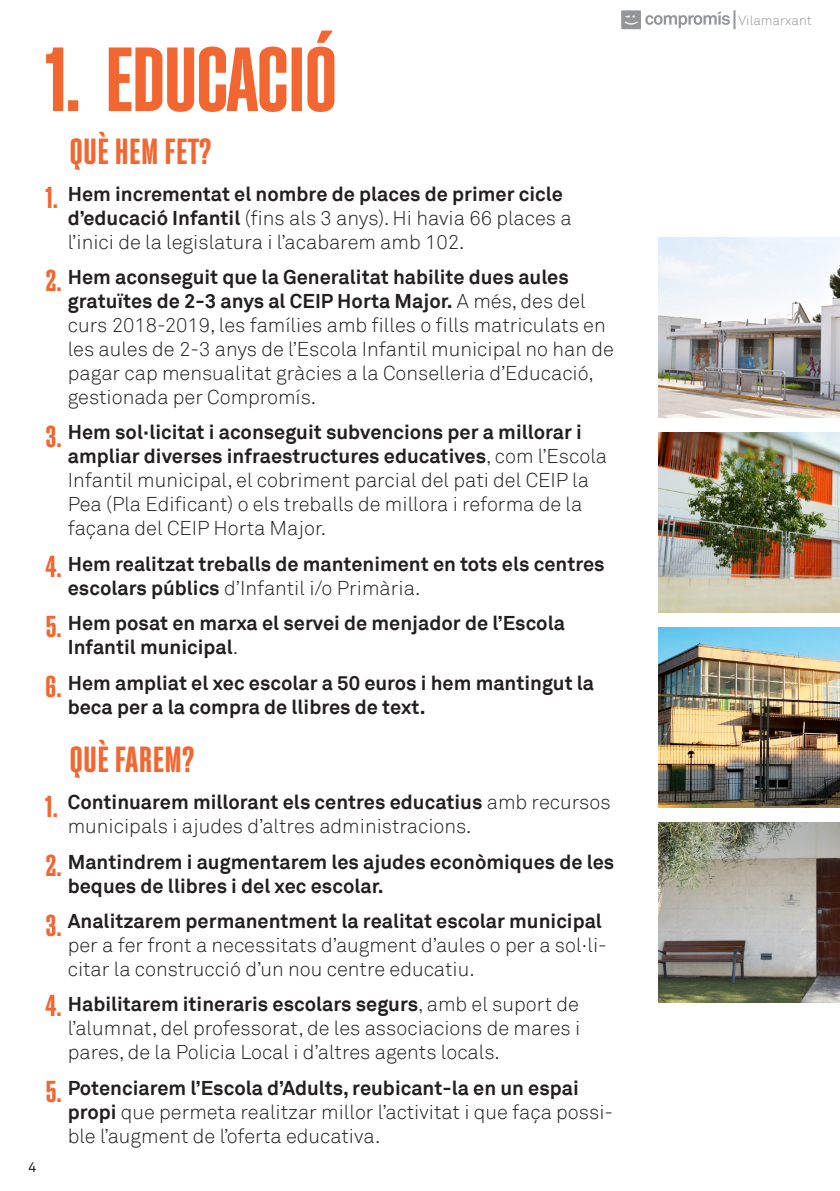
<style>
.page{position:relative;width:840px;height:1191px;background:#fff}
.page>*{position:absolute;margin:0;border:0;box-sizing:border-box;transform-origin:0 0}
.t1{font:600 condensed 90px "Fixture";letter-spacing:-.03em;color:#f26631}
.t2{font:600 condensed 36px "Fixture";color:#f26631}
.t3{font:600 condensed 30px/60px "Fixture";color:#f26631;text-align:justify}
.t4{font:300 20px/24px "Akkurat";color:#231f20}
.t5{font:700 20px/24px "Akkurat";color:#231f20}
.t6{font:14px "Akkurat Pro";color:#231f20}
.t7{font:300 13.4px "Akkurat";color:#939598}
.s1{font-weight:700}
.s2{font-weight:300}
</style>
<div class="page">
<svg style="left:621px;top:10px;width:114px;height:19px"></svg>
<hr style="left:839px;top:0;width:1px;height:1191px;background:#f26631">
<img style="left:658px;top:237px;width:181px;height:180px">
<img style="left:658px;top:432px;width:181px;height:180px">
<img style="left:658px;top:627px;width:181px;height:180px">
<img style="left:658px;top:822px;width:181px;height:180px">
<p class="t6" style="left:28px;top:1159px;width:9px">4</p>
<h1 class="t1" style="left:45px;top:27px;width:294px">1. EDUCACIÓ</h1>
<h2 class="t2" style="left:69px;top:130px;width:144px">QUÈ HEM FET?</h2>
<p class="t4" style="left:68px;top:182px;width:505px"><span class="s1">Hem incrementat el nombre de places de primer cicle d’educació Infantil</span> (fins als 3 anys). Hi havia 66 places a l’inici de la legislatura i l’acabarem amb 102.</p>
<p class="t4" style="left:68px;top:265px;width:547px"><span class="s1">Hem aconseguit que la Generalitat habilite dues aules gratuïtes de 2-3 anys al CEIP Horta Major.</span> A més, des del curs 2018-2019, les famílies amb filles o fills matriculats en les aules de 2-3 anys de l’Escola Infantil municipal no han de pagar cap mensualitat gràcies a la Conselleria d’Educació, gestionada per Compromís.</p>
<p class="t4" style="left:68px;top:421px;width:540px"><span class="s1">Hem sol·licitat i aconseguit subvencions per a millorar i ampliar diverses infraestructures educatives</span>, com l’Escola Infantil municipal, el cobriment parcial del pati del CEIP la Pea (Pla Edificant) o els treballs de millora i reforma de la façana del CEIP Horta Major.</p>
<p class="t5" style="left:68px;top:552px;width:538px">Hem realitzat treballs de manteniment en tots els centres escolars públics <span class="s2">d’Infantil i/o Primària.</span></p>
<p class="t5" style="left:68px;top:611px;width:498px">Hem posat en marxa el servei de menjador de l’Escola<br>Infantil municipal<span class="s2">.</span></p>
<p class="t5" style="left:68px;top:670px;width:527px">Hem ampliat el xec escolar a 50 euros i hem mantingut la beca per a la compra de llibres de text.</p>
<h3 class="t3" style="left:45px;top:167px;width:14px">1.</h3>
<h3 class="t3" style="left:45px;top:251px;width:18px">2.</h3>
<h3 class="t3" style="left:45px;top:407px;width:18px">3.</h3>
<h3 class="t3" style="left:45px;top:537px;width:18px">4.<br>5.<br>6.</h3>
<h2 class="t2" style="left:69px;top:738px;width:127px">QUÈ FAREM?</h2>
<p class="t4" style="left:68px;top:790px;width:544px"><span class="s1">Continuarem millorant els centres educatius</span> amb recursos municipals i ajudes d’altres administracions.</p>
<p class="t5" style="left:68px;top:849px;width:547px">Mantindrem i augmentarem les ajudes econòmiques de les beques de llibres i del xec escolar.</p>
<p class="t5" style="left:68px;top:909px;width:535px">Analitzarem permanentment la realitat escolar municipal</p>
<p class="t4" style="left:68px;top:933px;width:540px">per a fer front a necessitats d’augment d’aules o per a sol·li&shy;citar la construcció d’un nou centre educatiu.</p>
<p class="t4" style="left:68px;top:992px;width:513px;text-align:justify"><span class="s1">Habilitarem itineraris escolars segurs</span>, amb el suport de l’alumnat, del professorat, de les associacions de mares i pares, de la Policia Local i d’altres agents locals.</p>
<p class="t4" style="left:68px;top:1076px;width:546px"><span class="s1">Potenciarem l’Escola d’Adults, reubicant-la en un espai propi</span> que permeta realitzar millor l’activitat i que faça possi&shy;ble l’augment de l’oferta educativa.</p>
<h3 class="t3" style="left:45px;top:776px;width:18px;text-align:left">1.<br>2.<br>3.</h3>
<h3 class="t3" style="left:45px;top:975px;width:18px">4.</h3>
<h3 class="t3" style="left:45px;top:1062px;width:18px">5.</h3>
<p class="t7" style="left:738px;top:12px;width:75px">Vilamarxant</p>
</div>
